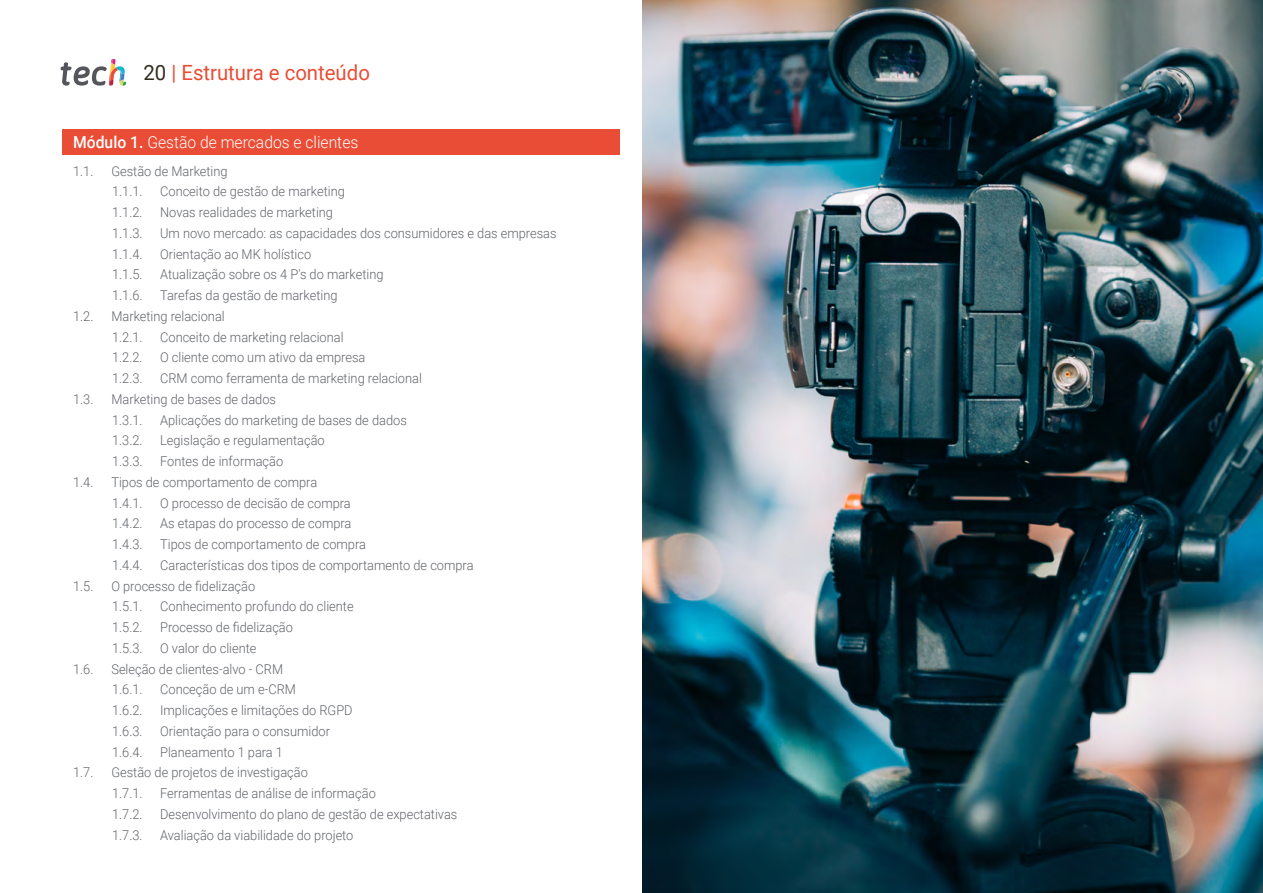
<style>
.page{position:relative;width:1263px;height:893px;background:#fff}
.page>*{position:absolute;margin:0;border:0;box-sizing:border-box;transform-origin:0 0}
.t1{font:21px "Roboto";color:#e94d35}
.t2{font:300 16.5px "Roboto";color:#fff;scale:.95 1}
.t3{font:300 13.5px/20.7px "Roboto";color:#61646a;scale:.95 1}
.s1{color:#312e20}
.s2{font-weight:500}
</style>
<div class="page">
<div style="left:62px;top:130px;width:558px;height:25px;background:#e94d35"></div>
<img style="left:642px;top:0;width:621px;height:893px">
<svg style="left:61px;top:59px;width:65px;height:27px"></svg>
<h1 class="t1" style="left:144px;top:57px;width:228px"><span class="s1">20</span> | Estrutura e conteúdo</h1>
<p class="t2" style="left:73px;top:131px;width:302px"><span class="s2">Módulo 1.</span> Gestão de mercados e clientes</p>
<p class="t3" style="left:73px;top:160px;width:23px">1.1.</p>
<p class="t3" style="left:111px;top:160px;width:124px">Gestão de Marketing<br>1.1.1.</p>
<p class="t3" style="left:160px;top:181px;width:196px">Conceito de gestão de marketing</p>
<p class="t3" style="left:112px;top:201px;width:34px">1.1.2.</p>
<p class="t3" style="left:160px;top:201px;width:184px">Novas realidades de marketing</p>
<p class="t3" style="left:112px;top:222px;width:34px">1.1.3.</p>
<p class="t3" style="left:160px;top:222px;width:419px">Um novo mercado: as capacidades dos consumidores e das empresas</p>
<p class="t3" style="left:112px;top:243px;width:34px">1.1.4.</p>
<p class="t3" style="left:160px;top:243px;width:160px">Orientação ao MK holístico</p>
<p class="t3" style="left:112px;top:264px;width:34px">1.1.5.</p>
<p class="t3" style="left:160px;top:264px;width:237px">Atualização sobre os 4 P's do marketing</p>
<p class="t3" style="left:112px;top:284px;width:34px">1.1.6.</p>
<p class="t3" style="left:160px;top:284px;width:188px">Tarefas da gestão de marketing</p>
<p class="t3" style="left:73px;top:305px;width:23px">1.2.</p>
<p class="t3" style="left:111px;top:305px;width:121px">Marketing relacional<br>1.2.1.</p>
<p class="t3" style="left:160px;top:326px;width:195px">Conceito de marketing relacional</p>
<p class="t3" style="left:112px;top:347px;width:34px">1.2.2.</p>
<p class="t3" style="left:160px;top:347px;width:218px">O cliente como um ativo da empresa</p>
<p class="t3" style="left:112px;top:367px;width:34px">1.2.3.</p>
<p class="t3" style="left:160px;top:367px;width:277px">CRM como ferramenta de marketing relacional</p>
<p class="t3" style="left:73px;top:388px;width:23px">1.3.</p>
<p class="t3" style="left:111px;top:388px;width:175px">Marketing de bases de dados<br>1.3.1.</p>
<p class="t3" style="left:160px;top:409px;width:261px">Aplicações do marketing de bases de dados</p>
<p class="t3" style="left:112px;top:430px;width:34px">1.3.2.</p>
<p class="t3" style="left:160px;top:430px;width:175px">Legislação e regulamentação</p>
<p class="t3" style="left:112px;top:450px;width:34px">1.3.3.</p>
<p class="t3" style="left:160px;top:450px;width:131px">Fontes de informação</p>
<p class="t3" style="left:73px;top:471px;width:23px">1.4.</p>
<p class="t3" style="left:111px;top:471px;width:218px">Tipos de comportamento de compra<br>1.4.1.</p>
<p class="t3" style="left:160px;top:492px;width:202px">O processo de decisão de compra</p>
<p class="t3" style="left:112px;top:513px;width:34px">1.4.2.</p>
<p class="t3" style="left:160px;top:513px;width:203px">As etapas do processo de compra</p>
<p class="t3" style="left:112px;top:533px;width:34px">1.4.3.</p>
<p class="t3" style="left:160px;top:533px;width:218px">Tipos de comportamento de compra</p>
<p class="t3" style="left:112px;top:554px;width:34px">1.4.4.</p>
<p class="t3" style="left:160px;top:554px;width:331px">Características dos tipos de comportamento de compra</p>
<p class="t3" style="left:73px;top:575px;width:23px">1.5.</p>
<p class="t3" style="left:111px;top:575px;width:153px">O processo de fidelização<br>1.5.1.</p>
<p class="t3" style="left:160px;top:596px;width:205px">Conhecimento profundo do cliente</p>
<p class="t3" style="left:112px;top:616px;width:34px">1.5.2.</p>
<p class="t3" style="left:160px;top:616px;width:141px">Processo de fidelização</p>
<p class="t3" style="left:112px;top:637px;width:34px">1.5.3.</p>
<p class="t3" style="left:160px;top:637px;width:103px">O valor do cliente</p>
<p class="t3" style="left:73px;top:658px;width:23px">1.6.</p>
<p class="t3" style="left:111px;top:658px;width:182px">Seleção de clientes-alvo - CRM<br>1.6.1.</p>
<p class="t3" style="left:160px;top:679px;width:144px">Conceção de um e-CRM</p>
<p class="t3" style="left:112px;top:699px;width:34px">1.6.2.</p>
<p class="t3" style="left:160px;top:699px;width:204px">Implicações e limitações do RGPD</p>
<p class="t3" style="left:112px;top:720px;width:34px">1.6.3.</p>
<p class="t3" style="left:160px;top:720px;width:180px">Orientação para o consumidor</p>
<p class="t3" style="left:112px;top:741px;width:34px">1.6.4.</p>
<p class="t3" style="left:160px;top:741px;width:131px">Planeamento 1 para 1</p>
<p class="t3" style="left:73px;top:762px;width:23px">1.7.</p>
<p class="t3" style="left:111px;top:762px;width:208px">Gestão de projetos de investigação<br>1.7.1.</p>
<p class="t3" style="left:160px;top:782px;width:229px">Ferramentas de análise de informação</p>
<p class="t3" style="left:112px;top:803px;width:34px">1.7.2.</p>
<p class="t3" style="left:160px;top:803px;width:314px">Desenvolvimento do plano de gestão de expectativas</p>
<p class="t3" style="left:112px;top:824px;width:34px">1.7.3.</p>
<p class="t3" style="left:160px;top:824px;width:205px">Avaliação da viabilidade do projeto</p>
</div>
